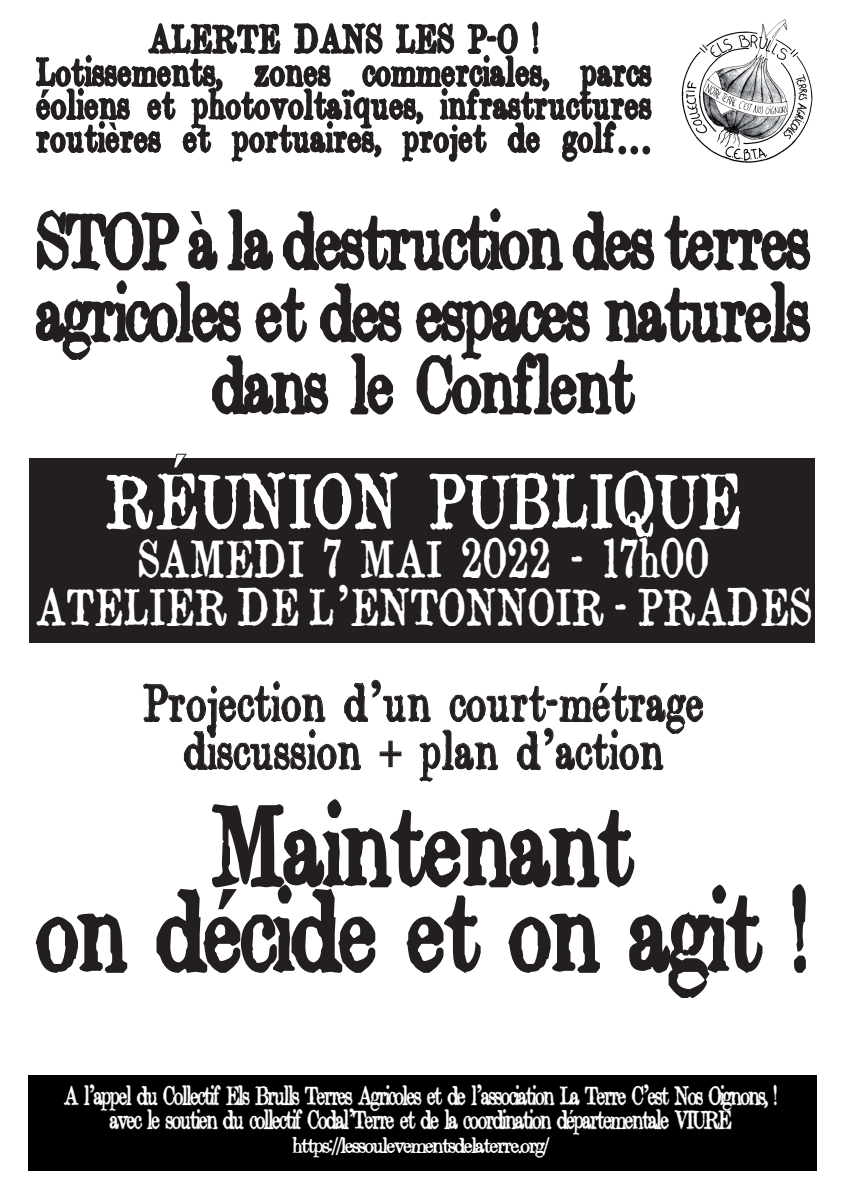
<style>
.page{position:relative;width:842px;height:1191px;background:#fff}
.page>*{position:absolute;margin:0;border:0;box-sizing:border-box;transform-origin:0 0}
.t1{font:128.8px "Orwell";letter-spacing:-.04em;color:#231f20;scale:.8 1}
.t2{font:90px/72px "Orwell";letter-spacing:-.05em;color:#231f20;text-align:center;scale:.8 1}
.t3{font:90px "Orwell";color:#fff;scale:.8 1}
.t4{font:60px/48px "Orwell";letter-spacing:-.01em;color:#231f20;text-align:center;scale:.8 1}
.t5{font:60px/48px "Orwell";color:#fff;text-align:center;scale:.8 1}
.t6{font:45px/33px "Orwell";color:#231f20;text-align:center;scale:.8 1}
.t7{font:30px/24px "Orwell";letter-spacing:-.1em;color:#fff;text-align:center;scale:.8 1}
.t8{font:24px "Orwell";letter-spacing:-.1em;color:#fff}
</style>
<div class="page">
<div style="left:29px;top:458px;width:786px;height:185px;background:#231f20"></div>
<div style="left:28px;top:1075px;width:788px;height:96px;background:#000"></div>
<svg style="left:35px;top:21px;width:617px;height:142px"></svg>
<img style="left:681px;top:19px;width:132px;height:144px">
<svg style="left:64px;top:1084px;width:713px;height:52px"></svg>
<svg style="left:37px;top:209px;width:143px;height:62px"></svg>
<svg style="left:188px;top:211px;width:30px;height:60px"></svg>
<svg style="left:227px;top:209px;width:46px;height:62px"></svg>
<svg style="left:283px;top:208px;width:280px;height:63px"></svg>
<svg style="left:572px;top:211px;width:83px;height:60px"></svg>
<svg style="left:664px;top:215px;width:147px;height:56px"></svg>
<svg style="left:35px;top:280px;width:367px;height:135px"></svg>
<svg style="left:415px;top:281px;width:396px;height:134px"></svg>
<svg style="left:143px;top:679px;width:560px;height:103px"></svg>
<svg style="left:35px;top:913px;width:93px;height:60px"></svg>
<svg style="left:156px;top:799px;width:607px;height:199px"></svg>
<svg style="left:792px;top:884px;width:14px;height:89px"></svg>
<h3 class="t6" style="left:37px;top:20px;width:771px">ALERTE DANS LES P-O !<br>Lotissements, zones commerciales, parcs éoliens et photovoltaïques, infrastructures routières et portuaires, projet de golf…</h3>
<h2 class="t2" style="left:37px;top:200px;width:971px">STOP à la destruction des terres agricoles et des espaces naturels dans le Conflent</h2>
<h2 class="t3" style="left:106px;top:443px;width:797px">RÉUNION PUBLIQUE</h2>
<h3 class="t5" style="left:37px;top:531px;width:971px">SAMEDI 7 MAI 2022 - 17h00<br>ATELIER DE L’ENTONNOIR - PRADES</h3>
<h3 class="t4" style="left:144px;top:675px;width:704px">Projection d’un court-métrage discussion + plan d’action</h3>
<h1 class="t1" style="left:213px;top:762px;width:531px">Maintenant</h1>
<h1 class="t1" style="left:37px;top:848px;width:971px">on décide et on agit !</h1>
<p class="t7" style="left:64px;top:1082px;width:894px">A l’appel du Collectif Els Brulls Terres Agricoles et de l’association La Terre C’est Nos Oignons, ! avec le soutien du collectif Codal’Terre et de la coordination départementale VIURE</p>
<p class="t8" style="left:292px;top:1130px;width:259px">https://lessoulevementsdelaterre.org/</p>
</div>
